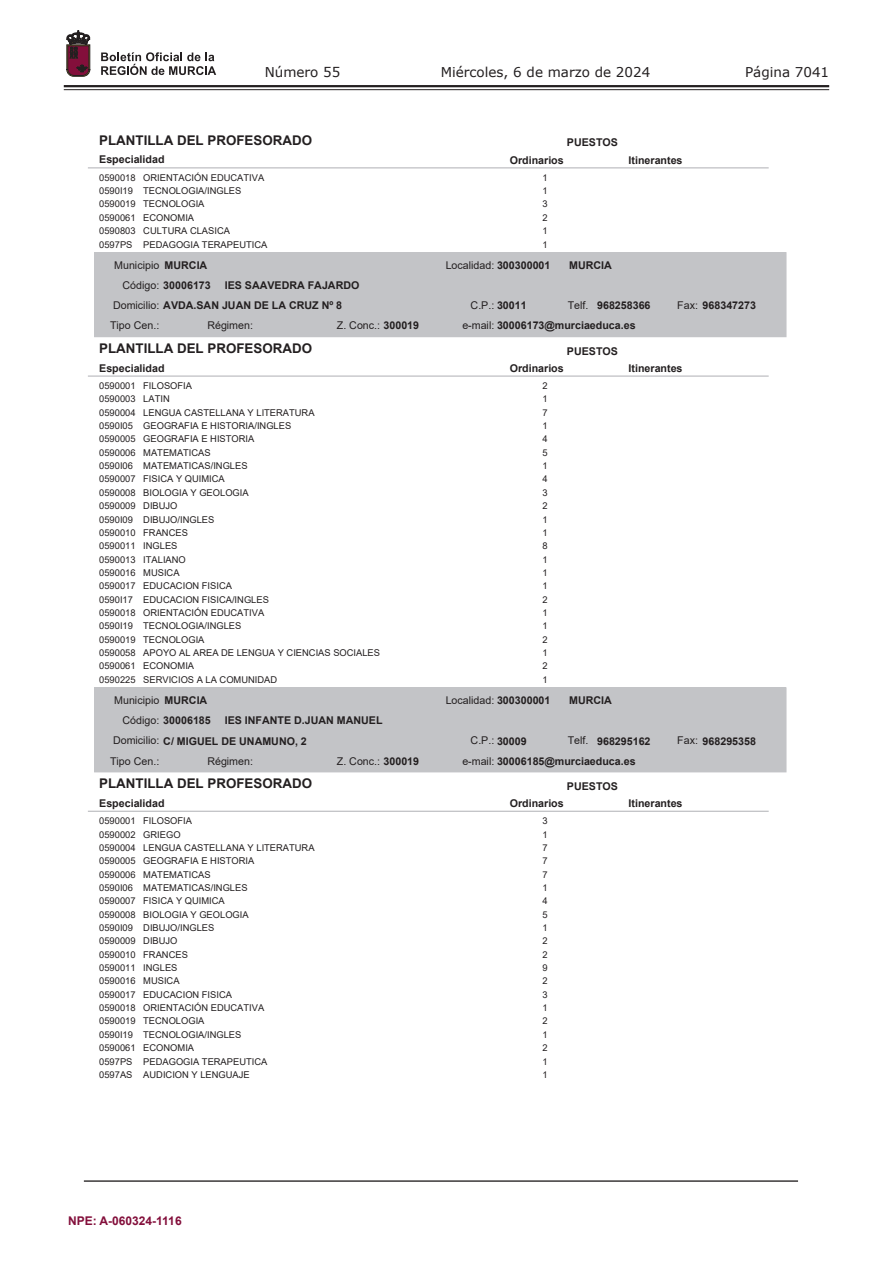
<style>
.page{position:relative;width:893px;height:1263px;background:#fff}
.page>*{position:absolute;margin:0;border:0;box-sizing:border-box;transform-origin:0 0}
.t1{font:13.5px "Verdana";color:#231f20}
.t2{font:700 13.35px "Arial";color:#231f20}
.t3{font:700 12px "Arial";color:#830f3b}
.t4{font:700 10.65px/20px "Arial";color:#231f20}
.t5{font:10.65px "Arial";color:#231f20}
.t6{font:9.3px "Arial";color:#231f20}
.s1{font-weight:400}
.s2{font-weight:700}
</style>
<div class="page">
<hr style="left:64px;top:85px;width:765px;height:2px;background:#231f20">
<hr style="left:64px;top:89px;width:765px;height:1px;background:#231f20">
<svg style="left:101px;top:52px;width:115px;height:23px"></svg>
<svg style="left:67px;top:31px;width:23px;height:45px"></svg>
<hr style="left:89px;top:167px;width:679px;height:2px;background:#c3c4c7">
<div style="left:95px;top:253px;width:691px;height:84px;background:#c3c4c7"></div>
<hr style="left:89px;top:375px;width:679px;height:2px;background:#c3c4c7">
<div style="left:95px;top:688px;width:691px;height:84px;background:#c3c4c7"></div>
<hr style="left:89px;top:811px;width:679px;height:1px;background:#c3c4c7">
<hr style="left:85px;top:1180px;width:712px;height:2px;background:#231f20">
<h1 class="t1" style="left:265px;top:62px;width:77px">Número 55</h1>
<h1 class="t1" style="left:441px;top:62px;width:211px">Miércoles, 6 de marzo de 2024</h1>
<h1 class="t1" style="left:745px;top:62px;width:86px">Página 7041</h1>
<h2 class="t2" style="left:99px;top:130px;width:214px">PLANTILLA DEL PROFESORADO</h2>
<p class="t4" style="left:567px;top:133px;width:53px">PUESTOS</p>
<p class="t6" style="left:99px;top:171px;width:167px">0590018 ORIENTACIÓN EDUCATIVA</p>
<p class="t6" style="left:543px;top:171px;width:7px">1</p>
<p class="t6" style="left:99px;top:184px;width:144px">0590I19 TECNOLOGIA/INGLES</p>
<p class="t6" style="left:543px;top:184px;width:7px">1</p>
<p class="t6" style="left:99px;top:198px;width:107px">0590019 TECNOLOGIA</p>
<p class="t6" style="left:543px;top:198px;width:7px">3</p>
<p class="t6" style="left:99px;top:211px;width:96px">0590061 ECONOMIA</p>
<p class="t6" style="left:543px;top:211px;width:7px">2</p>
<p class="t6" style="left:99px;top:224px;width:132px">0590803 CULTURA CLASICA</p>
<p class="t6" style="left:543px;top:224px;width:7px">1</p>
<p class="t6" style="left:99px;top:238px;width:170px">0597PS PEDAGOGIA TERAPEUTICA</p>
<p class="t6" style="left:543px;top:238px;width:7px">1</p>
<p class="t4" style="left:110px;top:276px;width:234px;text-indent:12px"><span class="s1">Código:</span> 30006173<br><span class="s1">Domicilio:</span> AVDA.SAN JUAN DE LA CRUZ Nº 8<br><span class="s1">Tipo Cen.:</span></p>
<p class="t4" style="left:99px;top:150px;width:67px">Especialidad</p>
<p class="t4" style="left:510px;top:150px;width:55px">Ordinarios</p>
<p class="t4" style="left:629px;top:150px;width:55px">Itinerantes</p>
<p class="t4" style="left:165px;top:256px;width:44px">MURCIA</p>
<p class="t4" style="left:569px;top:256px;width:44px">MURCIA</p>
<p class="t4" style="left:597px;top:296px;width:55px">968258366</p>
<p class="t5" style="left:114px;top:258px;width:47px">Municipio</p>
<p class="t5" style="left:446px;top:258px;width:106px">Localidad: <span class="s2">300300001</span></p>
<p class="t4" style="left:462px;top:296px;width:175px;text-indent:8px"><span class="s1">C.P.:</span> 30011<br><span class="s1">e-mail:</span> 30006173@murciaeduca.es</p>
<p class="t4" style="left:677px;top:296px;width:80px"><span class="s1">Fax:</span> 968347273</p>
<p class="t4" style="left:225px;top:276px;width:136px">IES SAAVEDRA FAJARDO</p>
<p class="t5" style="left:568px;top:298px;width:22px">Telf.</p>
<p class="t5" style="left:207px;top:318px;width:47px">Régimen:</p>
<p class="t5" style="left:337px;top:318px;width:84px">Z. Conc.: <span class="s2">300019</span></p>
<h2 class="t2" style="left:99px;top:339px;width:214px">PLANTILLA DEL PROFESORADO</h2>
<p class="t4" style="left:567px;top:341px;width:53px">PUESTOS</p>
<p class="t6" style="left:99px;top:379px;width:94px">0590001 FILOSOFIA</p>
<p class="t6" style="left:543px;top:379px;width:7px">2</p>
<p class="t6" style="left:99px;top:393px;width:72px">0590003 LATIN</p>
<p class="t6" style="left:543px;top:393px;width:7px">1</p>
<p class="t6" style="left:99px;top:406px;width:217px">0590004 LENGUA CASTELLANA Y LITERATURA</p>
<p class="t6" style="left:542px;top:406px;width:7px">7</p>
<p class="t6" style="left:99px;top:419px;width:194px">0590I05 GEOGRAFIA E HISTORIA/INGLES</p>
<p class="t6" style="left:543px;top:419px;width:7px">1</p>
<p class="t6" style="left:99px;top:433px;width:157px">0590005 GEOGRAFIA E HISTORIA</p>
<p class="t6" style="left:543px;top:433px;width:7px">4</p>
<p class="t6" style="left:99px;top:446px;width:113px">0590006 MATEMATICAS</p>
<p class="t6" style="left:543px;top:446px;width:7px">5</p>
<p class="t6" style="left:99px;top:459px;width:150px">0590I06 MATEMATICAS/INGLES</p>
<p class="t6" style="left:543px;top:459px;width:7px">1</p>
<p class="t6" style="left:99px;top:473px;width:127px">0590007 FISICA Y QUIMICA</p>
<p class="t6" style="left:543px;top:473px;width:7px">4</p>
<p class="t6" style="left:99px;top:486px;width:151px">0590008 BIOLOGIA Y GEOLOGIA</p>
<p class="t6" style="left:543px;top:486px;width:7px">3</p>
<p class="t6" style="left:99px;top:499px;width:80px">0590009 DIBUJO</p>
<p class="t6" style="left:543px;top:499px;width:7px">2</p>
<p class="t6" style="left:99px;top:513px;width:117px">0590I09 DIBUJO/INGLES</p>
<p class="t6" style="left:543px;top:513px;width:7px">1</p>
<p class="t6" style="left:99px;top:526px;width:90px">0590010 FRANCES</p>
<p class="t6" style="left:543px;top:526px;width:7px">1</p>
<p class="t6" style="left:99px;top:539px;width:80px">0590011 INGLES</p>
<p class="t6" style="left:543px;top:539px;width:7px">8</p>
<p class="t6" style="left:99px;top:553px;width:88px">0590013 ITALIANO</p>
<p class="t6" style="left:543px;top:553px;width:7px">1</p>
<p class="t6" style="left:99px;top:566px;width:82px">0590016 MUSICA</p>
<p class="t6" style="left:543px;top:566px;width:7px">1</p>
<p class="t6" style="left:99px;top:580px;width:134px">0590017 EDUCACION FISICA</p>
<p class="t6" style="left:543px;top:580px;width:7px">1</p>
<p class="t6" style="left:99px;top:593px;width:171px">0590I17 EDUCACION FISICA/INGLES</p>
<p class="t6" style="left:543px;top:593px;width:7px">2</p>
<p class="t6" style="left:99px;top:606px;width:167px">0590018 ORIENTACIÓN EDUCATIVA</p>
<p class="t6" style="left:543px;top:606px;width:7px">1</p>
<p class="t6" style="left:99px;top:620px;width:144px">0590I19 TECNOLOGIA/INGLES</p>
<p class="t6" style="left:543px;top:620px;width:7px">1</p>
<p class="t6" style="left:99px;top:633px;width:107px">0590019 TECNOLOGIA</p>
<p class="t6" style="left:543px;top:633px;width:7px">2</p>
<p class="t6" style="left:99px;top:646px;width:282px">0590058 APOYO AL AREA DE LENGUA Y CIENCIAS SOCIALES</p>
<p class="t6" style="left:543px;top:646px;width:7px">1</p>
<p class="t6" style="left:99px;top:660px;width:96px">0590061 ECONOMIA</p>
<p class="t6" style="left:543px;top:660px;width:7px">2</p>
<p class="t6" style="left:99px;top:673px;width:179px">0590225 SERVICIOS A LA COMUNIDAD</p>
<p class="t6" style="left:543px;top:673px;width:7px">1</p>
<p class="t4" style="left:110px;top:711px;width:198px;text-indent:12px"><span class="s1">Código:</span> 30006185<br><span class="s1">Domicilio:</span> C/ MIGUEL DE UNAMUNO, 2<br><span class="s1">Tipo Cen.:</span></p>
<p class="t4" style="left:99px;top:358px;width:67px">Especialidad</p>
<p class="t4" style="left:510px;top:358px;width:55px">Ordinarios</p>
<p class="t4" style="left:629px;top:358px;width:55px">Itinerantes</p>
<p class="t4" style="left:165px;top:691px;width:44px">MURCIA</p>
<p class="t4" style="left:569px;top:691px;width:44px">MURCIA</p>
<p class="t4" style="left:597px;top:731px;width:55px">968295162</p>
<p class="t5" style="left:114px;top:693px;width:47px">Municipio</p>
<p class="t5" style="left:446px;top:693px;width:106px">Localidad: <span class="s2">300300001</span></p>
<p class="t4" style="left:462px;top:731px;width:175px;text-indent:8px"><span class="s1">C.P.:</span> 30009<br><span class="s1">e-mail:</span> 30006185@murciaeduca.es</p>
<p class="t4" style="left:677px;top:731px;width:80px"><span class="s1">Fax:</span> 968295358</p>
<p class="t4" style="left:225px;top:711px;width:159px">IES INFANTE D.JUAN MANUEL</p>
<p class="t5" style="left:568px;top:733px;width:22px">Telf.</p>
<p class="t5" style="left:207px;top:753px;width:47px">Régimen:</p>
<p class="t5" style="left:337px;top:753px;width:84px">Z. Conc.: <span class="s2">300019</span></p>
<h2 class="t2" style="left:99px;top:774px;width:214px">PLANTILLA DEL PROFESORADO</h2>
<p class="t4" style="left:567px;top:776px;width:53px">PUESTOS</p>
<p class="t6" style="left:99px;top:814px;width:94px">0590001 FILOSOFIA</p>
<p class="t6" style="left:543px;top:814px;width:7px">3</p>
<p class="t6" style="left:99px;top:828px;width:83px">0590002 GRIEGO</p>
<p class="t6" style="left:543px;top:828px;width:7px">1</p>
<p class="t6" style="left:99px;top:841px;width:217px">0590004 LENGUA CASTELLANA Y LITERATURA</p>
<p class="t6" style="left:542px;top:841px;width:7px">7</p>
<p class="t6" style="left:99px;top:854px;width:157px">0590005 GEOGRAFIA E HISTORIA</p>
<p class="t6" style="left:543px;top:854px;width:7px">7</p>
<p class="t6" style="left:99px;top:868px;width:113px">0590006 MATEMATICAS</p>
<p class="t6" style="left:543px;top:868px;width:7px">7</p>
<p class="t6" style="left:99px;top:881px;width:150px">0590I06 MATEMATICAS/INGLES</p>
<p class="t6" style="left:543px;top:881px;width:7px">1</p>
<p class="t6" style="left:99px;top:895px;width:127px">0590007 FISICA Y QUIMICA</p>
<p class="t6" style="left:543px;top:895px;width:7px">4</p>
<p class="t6" style="left:99px;top:908px;width:151px">0590008 BIOLOGIA Y GEOLOGIA</p>
<p class="t6" style="left:543px;top:908px;width:7px">5</p>
<p class="t6" style="left:99px;top:921px;width:117px">0590I09 DIBUJO/INGLES</p>
<p class="t6" style="left:543px;top:921px;width:7px">1</p>
<p class="t6" style="left:99px;top:935px;width:80px">0590009 DIBUJO</p>
<p class="t6" style="left:543px;top:935px;width:7px">2</p>
<p class="t6" style="left:99px;top:948px;width:90px">0590010 FRANCES</p>
<p class="t6" style="left:543px;top:948px;width:7px">2</p>
<p class="t6" style="left:99px;top:961px;width:80px">0590011 INGLES</p>
<p class="t6" style="left:543px;top:961px;width:7px">9</p>
<p class="t6" style="left:99px;top:975px;width:82px">0590016 MUSICA</p>
<p class="t6" style="left:543px;top:975px;width:7px">2</p>
<p class="t6" style="left:99px;top:988px;width:134px">0590017 EDUCACION FISICA</p>
<p class="t6" style="left:543px;top:988px;width:7px">3</p>
<p class="t6" style="left:99px;top:1001px;width:167px">0590018 ORIENTACIÓN EDUCATIVA</p>
<p class="t6" style="left:543px;top:1001px;width:7px">1</p>
<p class="t6" style="left:99px;top:1015px;width:107px">0590019 TECNOLOGIA</p>
<p class="t6" style="left:543px;top:1015px;width:7px">2</p>
<p class="t6" style="left:99px;top:1028px;width:144px">0590I19 TECNOLOGIA/INGLES</p>
<p class="t6" style="left:543px;top:1028px;width:7px">1</p>
<p class="t6" style="left:99px;top:1041px;width:96px">0590061 ECONOMIA</p>
<p class="t6" style="left:543px;top:1041px;width:7px">2</p>
<p class="t6" style="left:99px;top:1055px;width:170px">0597PS PEDAGOGIA TERAPEUTICA</p>
<p class="t6" style="left:543px;top:1055px;width:7px">1</p>
<p class="t6" style="left:99px;top:1068px;width:152px">0597AS AUDICION Y LENGUAJE</p>
<p class="t6" style="left:543px;top:1068px;width:7px">1</p>
<p class="t4" style="left:99px;top:793px;width:67px">Especialidad</p>
<p class="t4" style="left:510px;top:794px;width:55px">Ordinarios</p>
<p class="t4" style="left:629px;top:794px;width:55px">Itinerantes</p>
<p class="t3" style="left:68px;top:1212px;width:115px">NPE: A-060324-1116</p>
</div>
